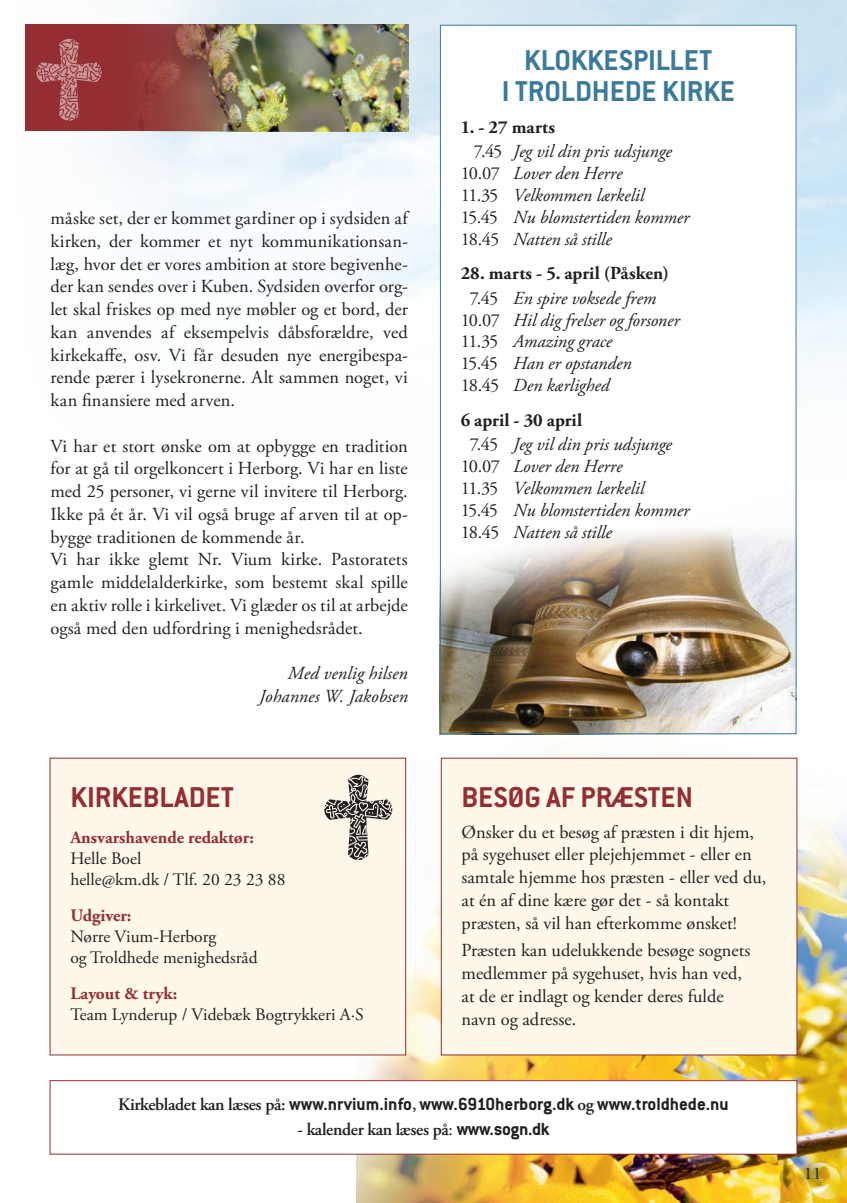
<style>
.page{position:relative;width:847px;height:1203px;background:#fff}
.page>*{position:absolute;margin:0;border:0;box-sizing:border-box;transform-origin:0 0}
.t1{font:700 31.5px/31.5px "Conduit ITC";color:#3b7a9b;text-align:center}
.t2{font:700 31.5px "Conduit ITC";color:#942e33}
.t3{font:700 19.25px "Conduit ITC";color:#231f20}
.t4{font:18.38px/22.8px "Adobe Garamond Pro";color:#231f20;text-align:justify}
.t5{font:italic 18.38px "Adobe Garamond Pro";letter-spacing:-.005em;color:#231f20}
.t6{font:700 18.38px "Adobe Garamond Pro";color:#231f20}
.t7{font:600 17.68px "Adobe Garamond Pro";letter-spacing:-.02em;color:#231f20}
.t8{font:17.5px "Adobe Garamond Pro";color:#231f20}
.t9{font:700 17.5px "Adobe Garamond Pro";color:#942e33}
.s1{font-style:normal}
.s2{font-family:"Adobe Garamond Pro";font-weight:600;font-size:17.68px}
.s3{font-weight:400}
.s4{font-family:"Conduit ITC";font-weight:700;font-size:19.25px}
</style>
<div class="page">
<img style="left:25px;top:0;width:822px;height:536px">
<img style="left:356px;top:682px;width:491px;height:521px">
<div style="left:796px;top:1157px;width:33px;height:32px;background:#231f20;opacity:.45"></div>
<div style="left:440px;top:25px;width:356px;height:709px;background:#fff"></div>
<img style="left:442px;top:528px;width:352px;height:204px">
<div style="left:50px;top:1081px;width:747px;height:73px;background:#fff"></div>
<div style="left:50px;top:1080px;width:747px;height:75px;border:1px solid #942e33"></div>
<div style="left:441px;top:758px;width:356px;height:297px;background:#fef8eb"></div>
<div style="left:50px;top:758px;width:356px;height:297px;background:#fef8eb"></div>
<svg style="left:324px;top:775px;width:68px;height:85px"></svg>
<div style="left:26px;top:24px;width:382px;height:107px;background:#942e33"></div>
<svg style="left:36px;top:39px;width:66px;height:82px"></svg>
<img style="left:138px;top:24px;width:271px;height:107px">
<p class="t4" style="left:50px;top:208px;width:359px">måske set, der er kommet gardiner op i sydsiden af kirken, der kommer et nyt kommunikationsan&shy;læg, hvor det er vores ambition at store begivenhe&shy;der kan sendes over i Kuben. Sydsiden overfor org&shy;let skal friskes op med nye møbler og et bord, der kan anvendes af eksempelvis dåbsforældre, ved kirkekaffe, osv. Vi får desuden nye energibespa&shy;rende pærer i lysekronerne. Alt sammen noget, vi kan finansiere med arven.</p>
<p class="t4" style="left:50px;top:435px;width:359px">Vi har et stort ønske om at opbygge en tradition for at gå til orgelkoncert i Herborg. Vi har en liste med 25 personer, vi gerne vil invitere til Herborg.<br>Ikke på ét år. Vi vil også bruge af arven til at op&shy;bygge traditionen de kommende år.</p>
<p class="t4" style="left:50px;top:549px;width:359px">Vi har ikke glemt Nr. Vium kirke. Pastoratets gamle middelalderkirke, som bestemt skal spille en aktiv rolle i kirkelivet. Vi glæder os til at arbejde også med den udfordring i menighedsrådet.</p>
<p class="t5" style="left:288px;top:662px;width:122px">Med venlig hilsen</p>
<p class="t5" style="left:259px;top:685px;width:150px">Johannes W. Jakobsen</p>
<p class="t2" style="left:70px;top:779px;width:165px">KIRKEBLADET</p>
<p class="t9" style="left:70px;top:828px;width:185px">Ansvarshavende redaktør:</p>
<p class="t8" style="left:70px;top:848px;width:73px">Helle Boel</p>
<p class="t8" style="left:70px;top:869px;width:217px">helle@km.dk / Tlf. 20 23 23 88</p>
<p class="t9" style="left:70px;top:905px;width:63px">Udgiver:</p>
<p class="t8" style="left:70px;top:926px;width:148px">Nørre Vium-Herborg</p>
<p class="t8" style="left:70px;top:947px;width:189px">og Troldhede menighedsråd</p>
<p class="t9" style="left:70px;top:983px;width:109px">Layout &amp; tryk:</p>
<p class="t8" style="left:70px;top:1004px;width:295px">Team Lynderup / Videbæk Bogtrykkeri A·S</p>
<p class="t1" style="left:502px;top:43px;width:235px">KLOKKESPILLET<br>I TROLDHEDE KIRKE</p>
<p class="t6" style="left:461px;top:116px;width:96px">1. - 27 marts</p>
<p class="t5" style="left:474px;top:140px;width:199px"><span class="s1">7.45</span> Jeg vil din pris udsjunge</p>
<p class="t5" style="left:461px;top:162px;width:163px"><span class="s1">10.07</span> Lover den Herre</p>
<p class="t5" style="left:461px;top:184px;width:185px"><span class="s1">11.35</span> Velkommen lærkelil</p>
<p class="t5" style="left:461px;top:206px;width:230px"><span class="s1">15.45</span> Nu blomstertiden kommer</p>
<p class="t5" style="left:461px;top:228px;width:153px"><span class="s1">18.45</span> Natten så stille</p>
<p class="t6" style="left:461px;top:263px;width:210px">28. marts - 5. april (Påsken)</p>
<p class="t5" style="left:470px;top:287px;width:188px"><span class="s1">7.45</span> En spire voksede frem</p>
<p class="t5" style="left:461px;top:309px;width:221px"><span class="s1">10.07</span> Hil dig frelser og forsoner</p>
<p class="t5" style="left:461px;top:331px;width:153px"><span class="s1">11.35</span> Amazing grace</p>
<p class="t5" style="left:461px;top:352px;width:172px"><span class="s1">15.45</span> Han er opstanden</p>
<p class="t5" style="left:461px;top:374px;width:150px"><span class="s1">18.45</span> Den kærlighed</p>
<p class="t6" style="left:461px;top:409px;width:123px">6 april - 30 april</p>
<p class="t5" style="left:470px;top:433px;width:204px"><span class="s1">7.45</span> Jeg vil din pris udsjunge</p>
<p class="t5" style="left:461px;top:455px;width:163px"><span class="s1">10.07</span> Lover den Herre</p>
<p class="t5" style="left:461px;top:477px;width:185px"><span class="s1">11.35</span> Velkommen lærkelil</p>
<p class="t5" style="left:461px;top:499px;width:230px"><span class="s1">15.45</span> Nu blomstertiden kommer</p>
<p class="t5" style="left:461px;top:521px;width:153px"><span class="s1">18.45</span> Natten så stille</p>
<p class="t2" style="left:461px;top:779px;width:233px">BESØG AF PRÆSTEN</p>
<p class="t4" style="left:461px;top:821px;width:306px;text-align:left">Ønsker du et besøg af præsten i dit hjem, på sygehuset eller plejehjemmet - eller en samtale hjemme hos præsten - eller ved du, at én af dine kære gør det - så kontakt præsten, så vil han efterkomme ønsket!</p>
<p class="t4" style="left:461px;top:940px;width:290px;text-align:left">Præsten kan udelukkende besøge sognets medlemmer på sygehuset, hvis han ved, at de er indlagt og kender deres fulde navn og adresse.</p>
<p class="t3" style="left:118px;top:1093px;width:612px"><span class="s2">Kirkebladet kan læses på:</span> www.nrvium.info<span class="s2">,</span> www.6910herborg.dk <span class="s2">og</span> www.troldhede.nu</p>
<p class="t7" style="left:297px;top:1119px;width:253px">- kalender kan læses på<span class="s3">:</span> <span class="s4">www.sogn.dk</span></p>
<p class="t8" style="left:804px;top:1163px;width:19px">11</p>
</div>
